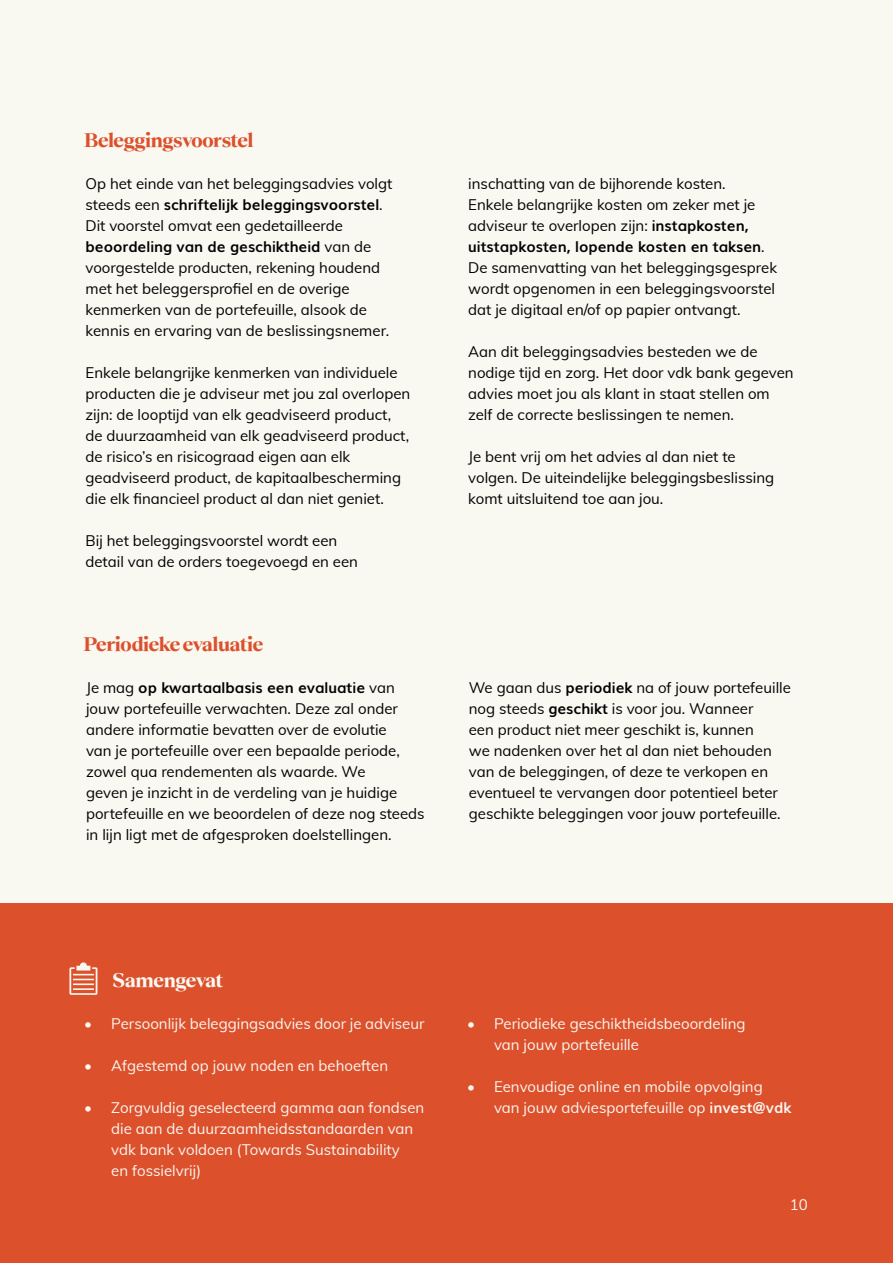
<style>
.page{position:relative;width:893px;height:1263px;background:#f9f8f1}
.page>*{position:absolute;margin:0;border:0;box-sizing:border-box;transform-origin:0 0}
.t1{font:700 21px "Teodor";letter-spacing:-.02em;color:#dc502c}
.t2{font:700 21px "Teodor";letter-spacing:-.02em;color:#f9f8f1}
.t3{font:15px/21px "Muli";color:#000}
.t4{font:15px/21px "Muli";color:#f9f8f1}
.s1{font-weight:700}
</style>
<div class="page">
<div style="left:0;top:903px;width:893px;height:360px;background:#dc502c"></div>
<svg style="left:69px;top:962px;width:28px;height:33px"></svg>
<h1 class="t1" style="left:84px;top:124px;width:171px">Beleggingsvoorstel</h1>
<p class="t3" style="left:86px;top:172px;width:308px">Op het einde van het beleggingsadvies volgt steeds een <span class="s1">schriftelijk beleggingsvoorstel</span>.<br>Dit voorstel omvat een gedetailleerde <span class="s1">beoordeling van de geschiktheid</span> van de voorgestelde producten, rekening houdend met het beleggersprofiel en de overige kenmerken van de portefeuille, alsook de kennis en ervaring van de beslissingsnemer.</p>
<p class="t3" style="left:86px;top:361px;width:326px">Enkele belangrijke kenmerken van individuele producten die je adviseur met jou zal overlopen zijn: de looptijd van elk geadviseerd product, de duurzaamheid van elk geadviseerd product, de risico’s en risicograad eigen aan elk geadviseerd product, de kapitaalbescherming die elk financieel product al dan niet geniet.</p>
<p class="t3" style="left:86px;top:529px;width:274px">Bij het beleggingsvoorstel wordt een detail van de orders toegevoegd en een</p>
<h1 class="t1" style="left:83px;top:628px;width:182px">Periodieke evaluatie</h1>
<p class="t3" style="left:468px;top:172px;width:310px">inschatting van de bijhorende kosten.<br>Enkele belangrijke kosten om zeker met je adviseur te overlopen zijn: <span class="s1">instapkosten, uitstapkosten, lopende kosten en taksen</span>.<br>De samenvatting van het beleggingsgesprek wordt opgenomen in een beleggingsvoorstel dat je digitaal en/of op papier ontvangt.</p>
<p class="t3" style="left:468px;top:340px;width:327px">Aan dit beleggingsadvies besteden we de nodige tijd en zorg. Het door vdk bank gegeven advies moet jou als klant in staat stellen om zelf de correcte beslissingen te nemen.</p>
<p class="t3" style="left:468px;top:445px;width:308px">Je bent vrij om het advies al dan niet te volgen. De uiteindelijke beleggingsbeslissing komt uitsluitend toe aan jou.</p>
<p class="t3" style="left:86px;top:676px;width:340px">Je mag <span class="s1">op kwartaalbasis een evaluatie</span> van jouw portefeuille verwachten. Deze zal onder andere informatie bevatten over de evolutie<br>van je portefeuille over een bepaalde periode, zowel qua rendementen als waarde. We<br>geven je inzicht in de verdeling van je huidige portefeuille en we beoordelen of deze nog steeds in lijn ligt met de afgesproken doelstellingen.</p>
<p class="t3" style="left:469px;top:676px;width:324px">We gaan dus <span class="s1">periodiek</span> na of jouw portefeuille nog steeds <span class="s1">geschikt</span> is voor jou. Wanneer<br>een product niet meer geschikt is, kunnen<br>we nadenken over het al dan niet behouden van de beleggingen, of deze te verkopen en eventueel te vervangen door potentieel beter geschikte beleggingen voor jouw portefeuille.</p>
<h1 class="t2" style="left:112px;top:964px;width:113px">Samengevat</h1>
<p class="t4" style="left:84px;top:1012px;width:342px">• Persoonlijk beleggingsadvies door je adviseur</p>
<p class="t4" style="left:84px;top:1054px;width:305px">• Afgestemd op jouw noden en behoeften</p>
<p class="t4" style="left:111px;top:1096px;width:315px;text-indent:-27px">• Zorgvuldig geselecteerd gamma aan fondsen die aan de duurzaamheidsstandaarden van vdk bank voldoen (Towards Sustainability<br>en fossielvrij)</p>
<p class="t4" style="left:494px;top:1012px;width:253px;text-indent:-27px">• Periodieke geschiktheidsbeoordeling van jouw portefeuille</p>
<p class="t4" style="left:494px;top:1075px;width:299px;text-indent:-27px">• Eenvoudige online en mobile opvolging van jouw adviesportefeuille op <span class="s1">invest@vdk</span></p>
<p class="t4" style="left:790px;top:1194px;width:19px">10</p>
</div>
